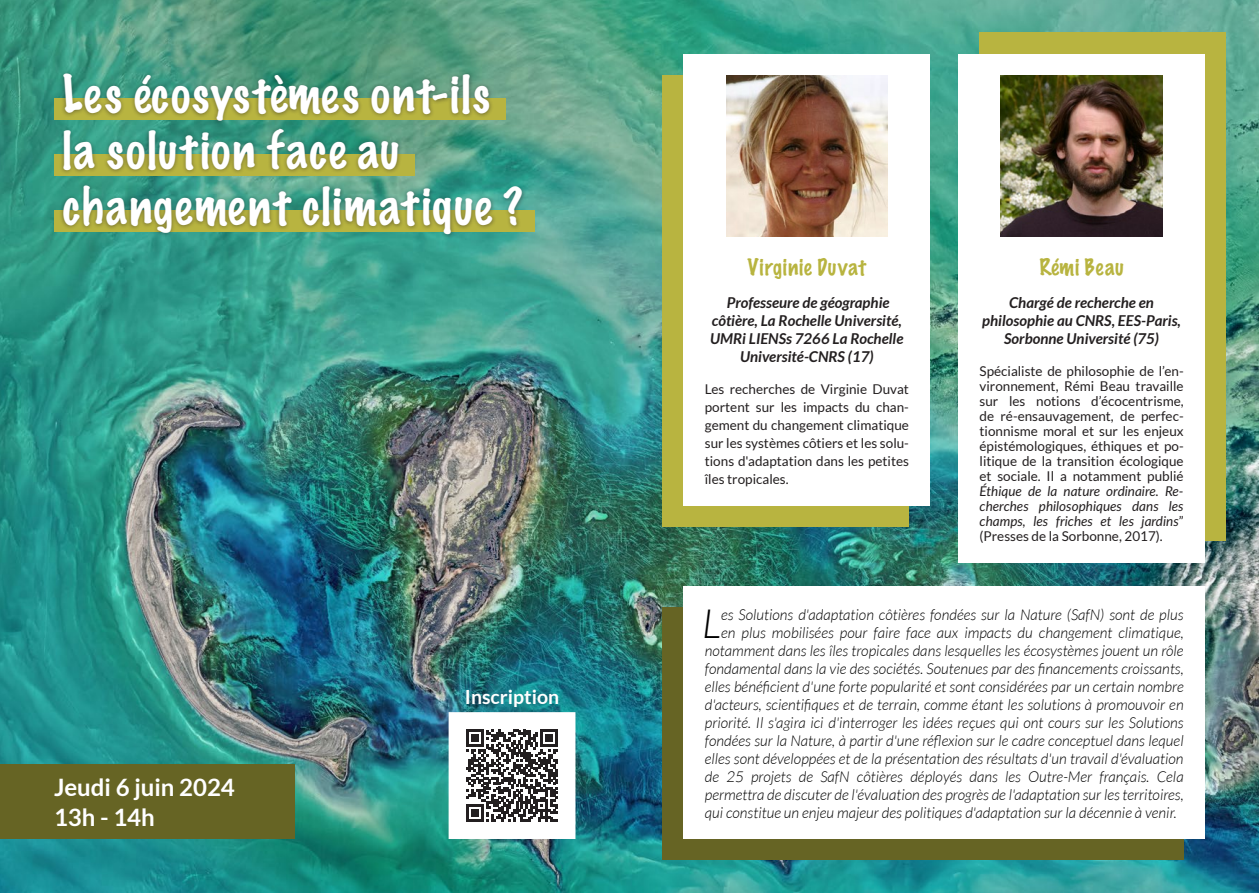
<style>
.page{position:relative;width:1259px;height:893px;background:#fff}
.page>*{position:absolute;margin:0;border:0;box-sizing:border-box;transform-origin:0 0}
.t1{font:100 46.5px/55.8px "Marker Felt";letter-spacing:.04em;color:#fff}
.Résumé_webinaire{font:italic 300 40.5px "Lato";color:#000}
.DATE{font:700 24px "Lato";color:#fff}
.t2{font:100 21px "Marker Felt";letter-spacing:.03em;color:#b8b440}
.t3{font:700 19.5px "Lato";color:#fff}
.Résumé_webinaire-2{font:italic 300 15px "Lato";color:#000}
.t4{font:italic 700 15px/18px "Lato";color:#231f20;text-align:center}
.t5{font:13.5px/15px "Lato";color:#231f20;text-align:justify}
.s1{font-style:italic}
</style>
<div class="page">
<img style="left:0;top:0;width:1259px;height:893px">
<div style="left:0;top:764px;width:295px;height:74px;background:#666424"></div>
<div style="left:54px;top:210px;width:480px;height:21px;background:#b8b440"></div>
<div style="left:59px;top:70px;width:467px;height:169px;background:#231f20;opacity:.5"></div>
<svg style="left:464px;top:728px;width:95px;height:95px"></svg>
<svg style="left:466px;top:730px;width:92px;height:91px"></svg>
<div style="left:662px;top:608px;width:521px;height:252px;background:#666424"></div>
<div style="left:683px;top:586px;width:522px;height:253px;background:#fff"></div>
<div style="left:662px;top:76px;width:247px;height:451px;background:#b8b440"></div>
<div style="left:683px;top:54px;width:247px;height:452px;background:#fff"></div>
<img style="left:726px;top:75px;width:161px;height:162px">
<div style="left:979px;top:33px;width:247px;height:508px;background:#b8b440"></div>
<div style="left:958px;top:54px;width:247px;height:509px;background:#fff"></div>
<img style="left:1000px;top:75px;width:162px;height:162px">
<p class="t1" style="left:63px;top:66px;width:461px">Les écosystèmes ont-ils la solution face au changement climatique ?</p>
<p class="DATE" style="left:54px;top:773px;width:182px">Jeudi 6 juin 2024</p>
<p class="DATE" style="left:54px;top:803px;width:102px">13h - 14h</p>
<p class="t3" style="left:465px;top:685px;width:96px">Inscription</p>
<p class="t2" style="left:747px;top:250px;width:120px">Virginie Duvat</p>
<p class="t2" style="left:1039px;top:250px;width:86px">Rémi Beau</p>
<p class="t4" style="left:982px;top:294px;width:200px">Chargé de recherche en philosophie au CNRS, EES-Paris,<br>Sorbonne Université (75)</p>
<p class="t5" style="left:979px;top:364px;width:206px">Spécialiste de philosophie de l’en&shy;vironnement, Rémi Beau travaille sur les notions d’écocentrisme, de ré-ensauvagement, de perfec&shy;tionnisme moral et sur les enjeux épistémologiques, éthiques et po&shy;litique de la transition écologique et sociale. Il a notamment publié <span class="s1">Éthique de la nature ordinaire. Re&shy;cherches philosophiques dans les champs, les friches et les jardins</span>” (Presses de la Sorbonne, 2017).</p>
<p class="t4" style="left:710px;top:294px;width:195px">Professeure de géographie côtière, La Rochelle Université,<br>UMRi LIENSs 7266 La Rochelle<br>Université-CNRS (17)</p>
<p class="t5" style="left:705px;top:380px;width:206px;line-height:18px">Les recherches de Virginie Duvat portent sur les impacts du chan&shy;gement du changement climatique sur les systèmes côtiers et les solu&shy;tions d'adaptation dans les petites îles tropicales.</p>
<p class="Résumé_webinaire" style="left:702px;top:601px;width:21px">L</p>
<p class="Résumé_webinaire-2" style="left:721px;top:606px;width:464px">es Solutions d'adaptation côtières fondées sur la Nature (SafN) sont de plus</p>
<p class="Résumé_webinaire-2" style="left:721px;top:624px;width:464px">en plus mobilisées pour faire face aux impacts du changement climatique,</p>
<p class="Résumé_webinaire-2" style="left:705px;top:642px;width:480px">notamment dans les îles tropicales dans lesquelles les écosystèmes jouent un rôle</p>
<p class="Résumé_webinaire-2" style="left:705px;top:660px;width:480px">fondamental dans la vie des sociétés. Soutenues par des financements croissants,</p>
<p class="Résumé_webinaire-2" style="left:705px;top:678px;width:480px">elles bénéficient d'une forte popularité et sont considérées par un certain nombre</p>
<p class="Résumé_webinaire-2" style="left:705px;top:696px;width:480px">d'acteurs, scientifiques et de terrain, comme étant les solutions à promouvoir en</p>
<p class="Résumé_webinaire-2" style="left:705px;top:714px;width:480px">priorité. Il s'agira ici d'interroger les idées reçues qui ont cours sur les Solutions</p>
<p class="Résumé_webinaire-2" style="left:705px;top:732px;width:480px">fondées sur la Nature, à partir d'une réflexion sur le cadre conceptuel dans lequel</p>
<p class="Résumé_webinaire-2" style="left:705px;top:750px;width:480px">elles sont développées et de la présentation des résultats d'un travail d'évaluation</p>
<p class="Résumé_webinaire-2" style="left:705px;top:768px;width:480px">de 25 projets de SafN côtières déployés dans les Outre-Mer français. Cela</p>
<p class="Résumé_webinaire-2" style="left:705px;top:786px;width:480px">permettra de discuter de l'évaluation des progrès de l'adaptation sur les territoires,</p>
<p class="Résumé_webinaire-2" style="left:705px;top:804px;width:473px">qui constitue un enjeu majeur des politiques d'adaptation sur la décennie à venir.</p>
</div>
